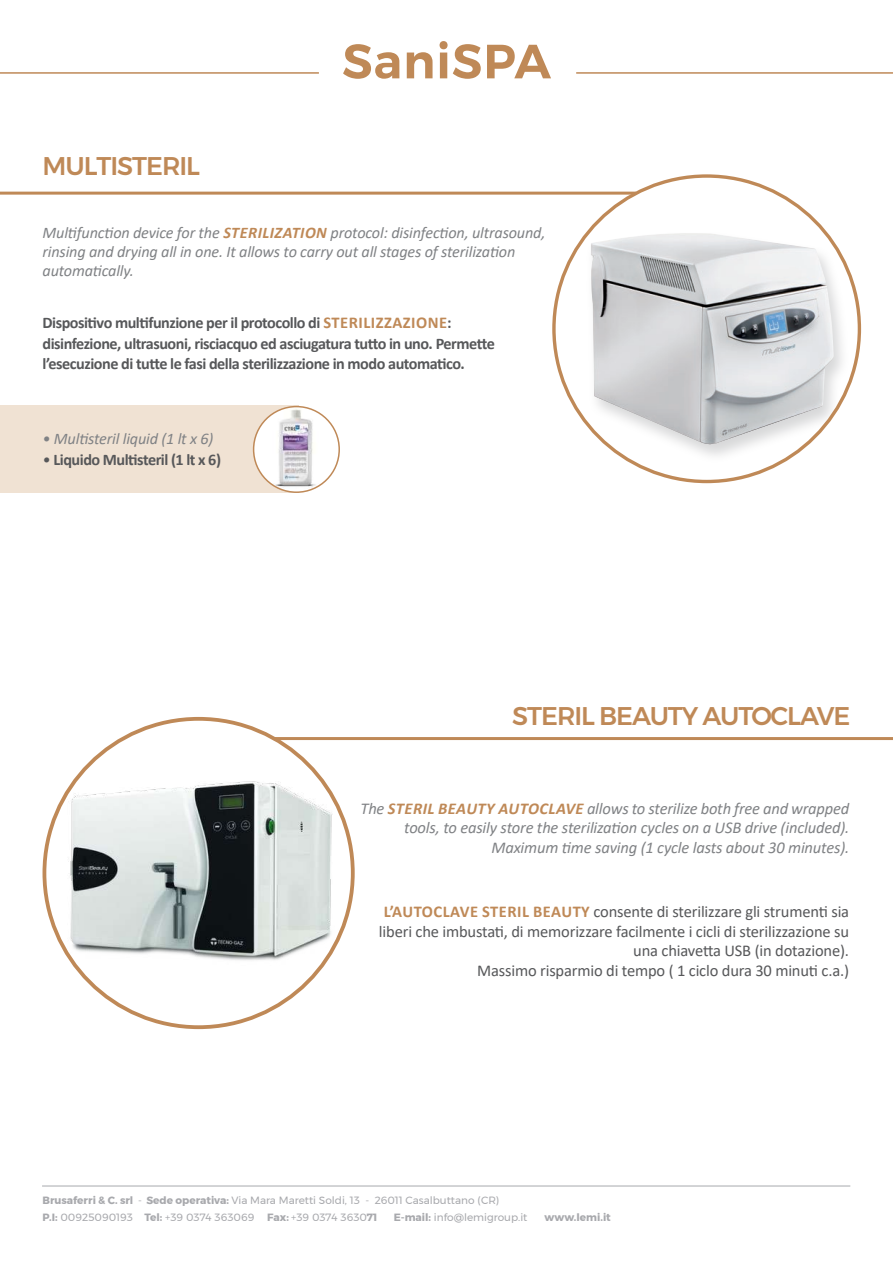
<style>
.page{position:relative;width:893px;height:1263px;background:#fff}
.page>*{position:absolute;margin:0;border:0;box-sizing:border-box;transform-origin:0 0}
.t1{font:500 25.5px "Montserrat";letter-spacing:-.04em;color:#bf8957}
.t2{font:16.5px/19.5px "Calibri";letter-spacing:-.01em;color:#57585a;text-align:right}
.t3{font:italic 16.5px/19.5px "Calibri";letter-spacing:-.01em;color:#808285;text-align:right}
.t4{font:700 16.2px/20.2px "Calibri";letter-spacing:-.03em;color:#57585a}
.t5{font:italic 16.2px/19.5px "Calibri";letter-spacing:-.01em;color:#808285}
.t6{font:10.5px/16.5px "Montserrat";color:#a8a9ad}
.t7{font:700 10.5px "Montserrat";color:#a8a9ad}
.s1{font-weight:700;color:#bf8957}
.s2{font-size:16.5px;color:#bf8957}
.s3{font-weight:400;font-style:italic}
.s4{font-weight:700}
</style>
<div class="page">
<hr style="left:42px;top:1186px;width:808px;height:1px;background:#a8a9ad">
<div style="left:0;top:406px;width:299px;height:87px;background:#f0e2d3"></div>
<hr style="left:0;top:192px;width:636px;height:3px;background:#bf8957">
<img style="left:50px;top:776px;width:297px;height:223px">
<hr style="left:273px;top:737px;width:620px;height:3px;background:#bf8957">
<hr style="left:0;top:72px;width:319px;height:2px;background:#bf8957">
<hr style="left:576px;top:72px;width:317px;height:2px;background:#bf8957">
<svg style="left:343px;top:41px;width:208px;height:38px"></svg>
<div style="left:585px;top:231px;width:265px;height:233px;background:#808285;opacity:.31"></div>
<img style="left:591px;top:233px;width:243px;height:213px">
<div style="left:254px;top:407px;width:85px;height:85px;background:#fff;border-radius:50%"></div>
<img style="left:273px;top:408px;width:46px;height:81px">
<div style="left:253px;top:406px;width:87px;height:87px;border:2px solid #bf8957;border-radius:50%"></div>
<h1 class="t1" style="left:43px;top:146px;width:159px">MULTISTERIL</h1>
<p class="t5" style="left:43px;top:222px;width:504px">Multifunction device for the <span class="s1">STERILIZATION</span> protocol: disinfection, ultrasound, rinsing and drying all in one. It allows to carry out all stages of sterilization automatically.</p>
<p class="t4" style="left:43px;top:313px;width:454px">Dispositivo multifunzione per il protocollo di <span class="s2">STERILIZZAZIONE</span>: disinfezione, ultrasuoni, risciacquo ed asciugatura tutto in uno. Permette l’esecuzione di tutte le fasi della sterilizzazione in modo automatico.</p>
<p class="t5" style="left:43px;top:428px;width:172px">• Multisteril liquid (1 lt x 6)</p>
<p class="t4" style="left:43px;top:449px;width:180px"><span class="s3">•</span> Liquido Multisteril (1 lt x 6)</p>
<h1 class="t1" style="left:512px;top:695px;width:340px">STERIL BEAUTY AUTOCLAVE</h1>
<p class="t3" style="left:360px;top:798px;width:490px">The <span class="s1">STERIL BEAUTY AUTOCLAVE</span> allows to sterilize both free and wrapped tools, to easily store the sterilization cycles on a USB drive (included).<br>Maximum time saving (1 cycle lasts about 30 minutes).</p>
<p class="t2" style="left:379px;top:901px;width:472px"><span class="s1">L’AUTOCLAVE STERIL BEAUTY</span> consente di sterilizzare gli strumenti sia liberi che imbustati, di memorizzare facilmente i cicli di sterilizzazione su una chiavetta USB (in dotazione).<br>Massimo risparmio di tempo ( 1 ciclo dura 30 minuti c.a.)</p>
<p class="t6" style="left:43px;top:1192px;width:458px"><span class="s4">Brusaferri &amp; C. srl</span> - <span class="s4">Sede operativa:</span> Via Mara Maretti Soldi, 13 - 26011 Casalbuttano (CR)<br><span class="s4">P.I:</span> 00925090193 <span class="s4">Tel:</span> +39 0374 363069 <span class="s4">Fax:</span> +39 0374 3630<span class="s4">71</span></p>
<p class="t6" style="left:394px;top:1208px;width:135px"><span class="s4">E-mail:</span> info@lemigroup.it</p>
<p class="t7" style="left:545px;top:1208px;width:68px">www.lemi.it</p>
</div>
